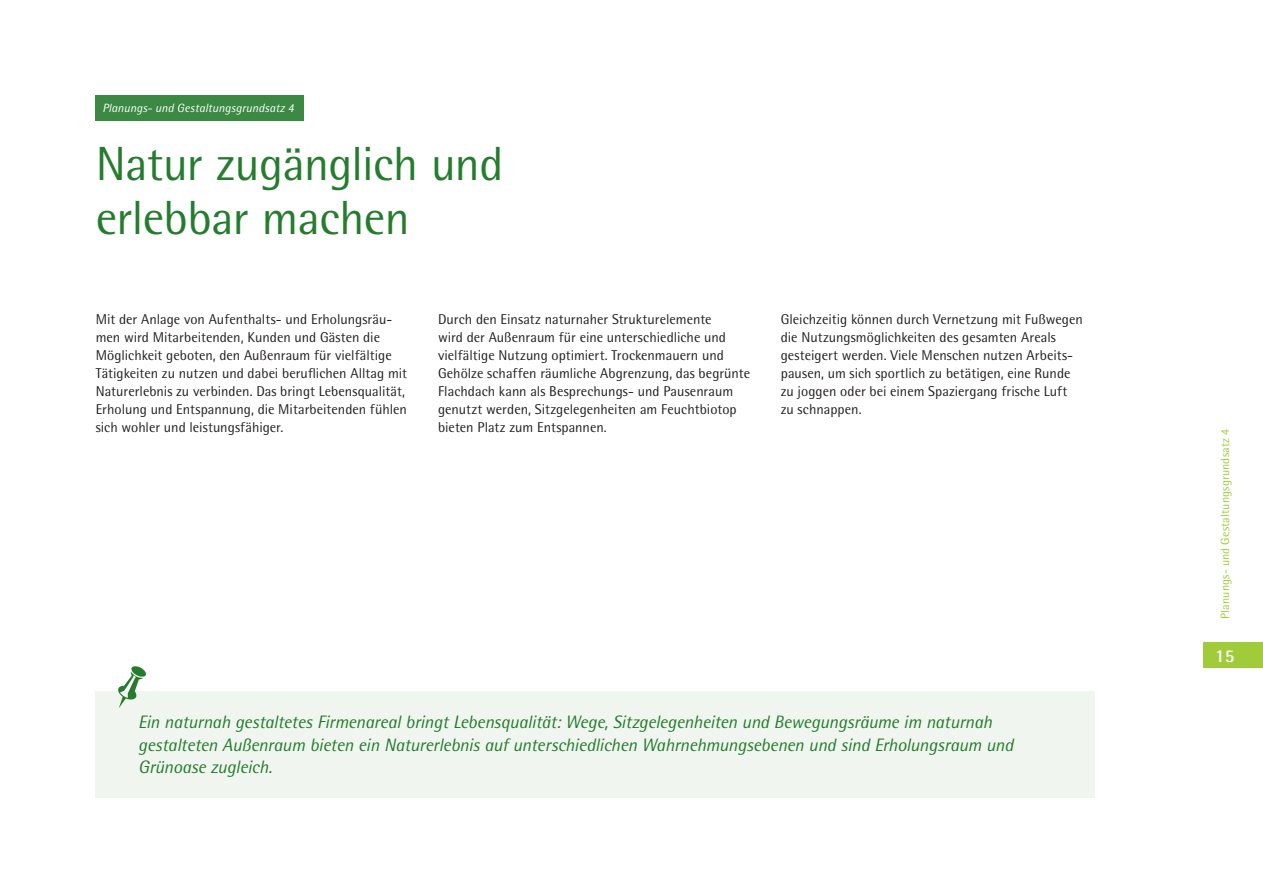
<style>
.page{position:relative;width:1263px;height:893px;background:#fff}
.page>*{position:absolute;margin:0;border:0;box-sizing:border-box;transform-origin:0 0}
.HEADLINE{font:48px "Rotis Semi Sans";letter-spacing:-.01em;color:#257c2e}
.FLIEßTEXT_2{font:italic 18px/22.5px "Rotis Semi Sans";letter-spacing:-.015em;color:#257c2e}
.t1{font:700 18px "Rotis Semi Sans";color:#fff}
.FLIEßTEXT_2-2{font:14.25px/18px "Rotis Semi Sans";color:#231f20}
.t2{font:italic 12px "Rotis Semi Sans";letter-spacing:.005em;color:#fff}
.Paginierungstext{font:12px "Rotis Semi Sans";letter-spacing:.01em;color:#a1cc3a}
</style>
<div class="page">
<div style="left:1203px;top:642px;width:60px;height:26px;background:#a1cc3a"></div>
<div style="left:96px;top:691px;width:999px;height:106px;background:#f0f6ef"></div>
<svg style="left:118px;top:666px;width:28px;height:42px"></svg>
<div style="left:96px;top:96px;width:208px;height:25px;background:#3b8943"></div>
<p class="t2" style="left:102px;top:101px;width:193px">Planungs- und Gestaltungsgrundsatz 4</p>
<p class="HEADLINE" style="left:96px;top:135px;width:409px">Natur zugänglich und</p>
<p class="HEADLINE" style="left:96px;top:189px;width:315px">erlebbar machen</p>
<p class="FLIEßTEXT_2-2" style="left:96px;top:310px;width:313px">Mit der Anlage von Aufenthalts- und Erholungsräu&shy;men wird Mitarbeitenden, Kunden und Gästen die Möglichkeit geboten, den Außenraum für vielfältige Tätigkeiten zu nutzen und dabei beruflichen Alltag mit Naturerlebnis zu verbinden. Das bringt Lebensqualität,</p>
<p class="FLIEßTEXT_2-2" style="left:96px;top:400px;width:313px">Erholung und Entspannung, die Mitarbeitenden fühlen sich wohler und leistungsfähiger.</p>
<p class="FLIEßTEXT_2-2" style="left:438px;top:310px;width:314px">Durch den Einsatz naturnaher Strukturelemente<br>wird der Außenraum für eine unterschiedliche und vielfältige Nutzung optimiert. Trockenmauern und Gehölze schaffen räumliche Abgrenzung, das begrünte Flachdach kann als Besprechungs- und Pausenraum genutzt werden, Sitzgelegenheiten am Feuchtbiotop bieten Platz zum Entspannen.</p>
<p class="FLIEßTEXT_2-2" style="left:781px;top:310px;width:304px">Gleichzeitig können durch Vernetzung mit Fußwegen die Nutzungsmöglichkeiten des gesamten Areals gesteigert werden. Viele Menschen nutzen Arbeits&shy;pausen, um sich sportlich zu betätigen, eine Runde</p>
<p class="FLIEßTEXT_2-2" style="left:781px;top:382px;width:288px">zu joggen oder bei einem Spaziergang frische Luft</p>
<p class="FLIEßTEXT_2-2" style="left:781px;top:400px;width:82px">zu schnappen.</p>
<p class="FLIEßTEXT_2" style="left:138px;top:710px;width:855px">Ein naturnah gestaltetes Firmenareal bringt Lebensqualität: Wege, Sitzgelegenheiten und Bewegungsräume im naturnah</p>
<p class="FLIEßTEXT_2" style="left:138px;top:733px;width:877px">gestalteten Außenraum bieten ein Naturerlebnis auf unterschiedlichen Wahrnehmungsebenen und sind Erholungsraum und<br>Grünoase zugleich.</p>
<p class="Paginierungstext" style="left:1218px;top:619px;width:192px;rotate:-90deg">Planungs- und Gestaltungsgrundsatz 4</p>
<p class="t1" style="left:1215px;top:644px;width:21px">15</p>
</div>
